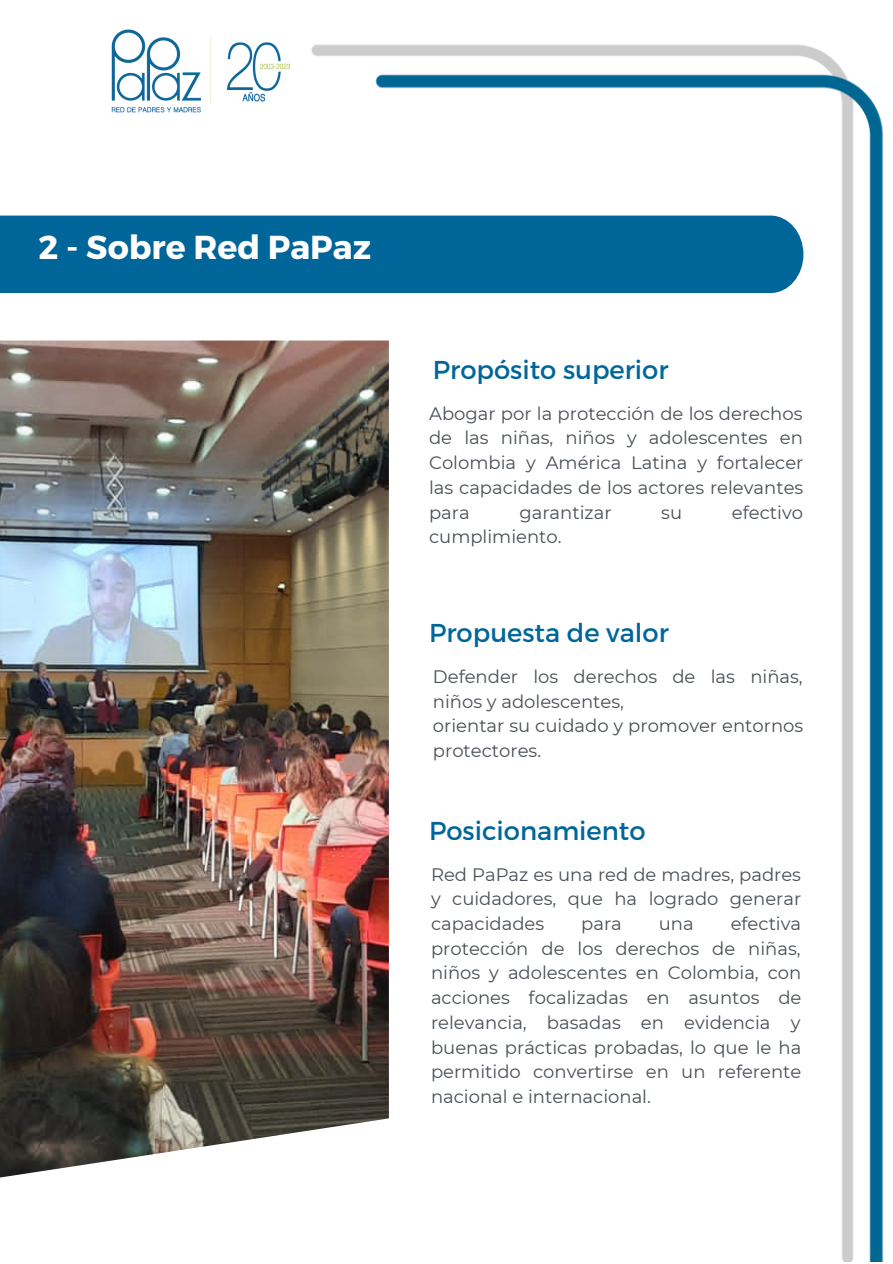
<style>
.page{position:relative;width:893px;height:1264px;background:#fff}
.page>*{position:absolute;margin:0;border:0;box-sizing:border-box;transform-origin:0 0}
.t1{font:700 33.15px "Montserrat";color:#fff}
.t2{font:25.8px "Montserrat";color:#069}
.t3{font:18px/24.8px "Montserrat";color:#494f56;text-align:justify}
</style>
<div class="page">
<img style="left:0;top:44px;width:884px;height:1217px">
<img style="left:80px;top:29px;width:241px;height:109px">
<img style="left:0;top:340px;width:389px;height:921px">
<div style="left:0;top:215px;width:803px;height:78px;background:#069"></div>
<h1 class="t1" style="left:39px;top:226px;width:334px">2 - Sobre Red PaPaz</h1>
<h2 class="t2" style="left:433px;top:353px;width:237px">Propósito superior</h2>
<p class="t3" style="left:429px;top:401px;width:376px">Abogar por la protección de los derechos de las niñas, niños y adolescentes en Colombia y América Latina y fortalecer las capacidades de los actores relevantes para</p>
<p class="t3" style="left:519px;top:499px;width:94px">garantizar</p>
<p class="t3" style="left:661px;top:499px;width:22px">su</p>
<p class="t3" style="left:731px;top:499px;width:73px">efectivo</p>
<p class="t3" style="left:429px;top:524px;width:134px">cumplimiento.</p>
<h2 class="t2" style="left:429px;top:616px;width:241px">Propuesta de valor</h2>
<p class="t3" style="left:433px;top:664px;width:372px;text-align:left">Defender los derechos de las niñas, niños y adolescentes,<br>orientar su cuidado y promover entornos protectores.</p>
<h2 class="t2" style="left:429px;top:814px;width:218px">Posicionamiento</h2>
<p class="t3" style="left:431px;top:861px;width:372px">Red PaPaz es una red de madres, padres y cuidadores, que ha logrado generar capacidades</p>
<p class="t3" style="left:431px;top:911px;width:372px;text-indent:299px">efectiva protección de los derechos de niñas, niños y adolescentes en Colombia, con acciones focalizadas en asuntos de relevancia, basadas en evidencia y buenas prácticas probadas, lo que le ha permitido convertirse en un referente nacional e internacional.</p>
<p class="t3" style="left:581px;top:911px;width:42px">para</p>
<p class="t3" style="left:658px;top:911px;width:36px">una</p>
</div>
